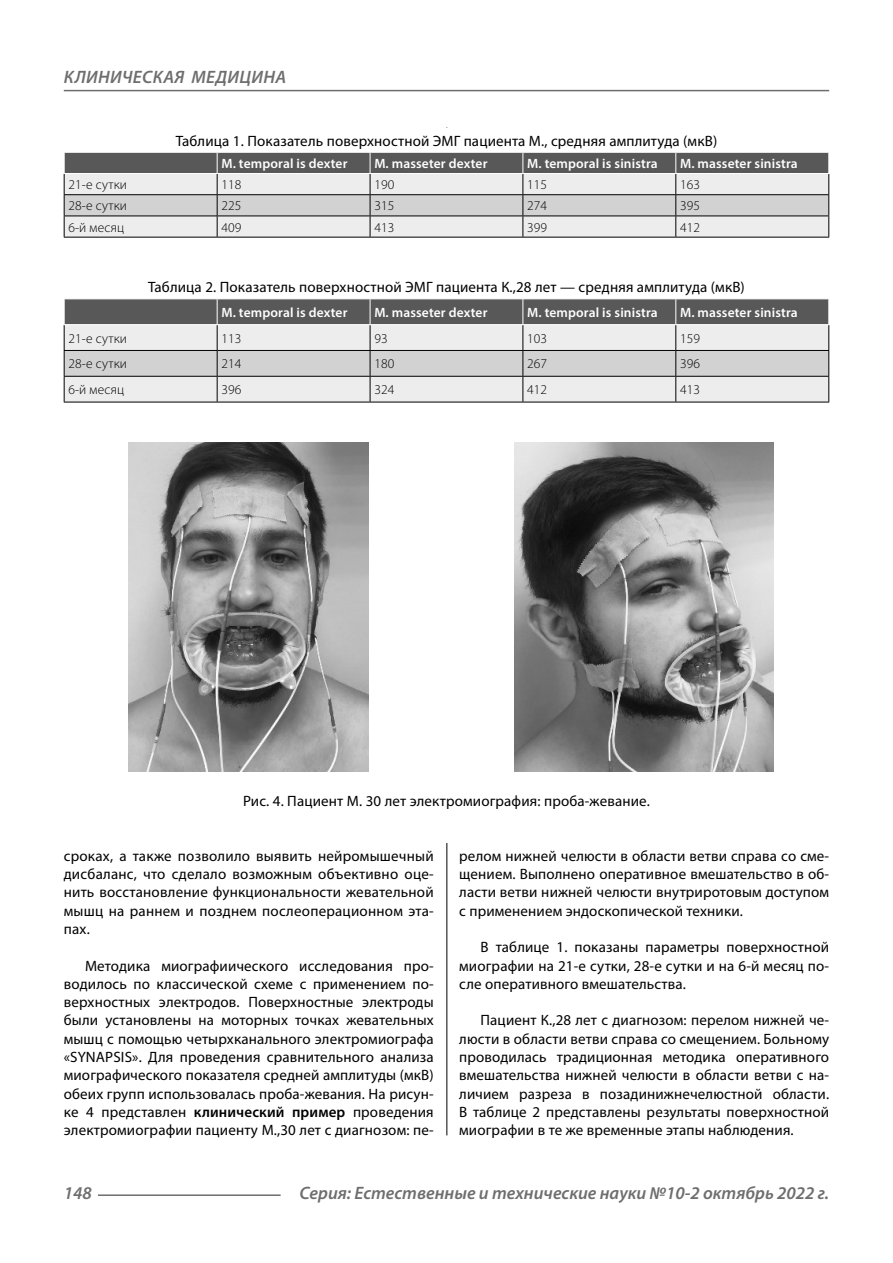
<style>
.page{position:relative;width:893px;height:1263px;background:#fff}
.page>*{position:absolute;margin:0;border:0;box-sizing:border-box;transform-origin:0 0}
.t1{font:italic 600 18px "Myriad Pro";color:#6e6e6e}
.Normal{font:15px/18.3px "Myriad Pro";letter-spacing:.01em;color:#000;text-align:justify}
.podpis{font:15px "Myriad Pro";letter-spacing:.01em;color:#000}
.Tab_header{font:600 13.5px "Myriad Pro";letter-spacing:.01em;color:#fff}
.Tab_content{font:300 13.5px "Myriad Pro";letter-spacing:.01em;color:#000}
.s1{font-weight:600}
</style>
<div class="page">
<hr style="left:446px;top:128px;width:1px;height:1007px;background:#000">
<div style="left:64px;top:128px;width:765px;height:714px;background:#fff"></div>
<hr style="left:64px;top:237px;width:153px;height:1px;background:#000">
<hr style="left:217px;top:237px;width:153px;height:1px;background:#000">
<hr style="left:370px;top:237px;width:153px;height:1px;background:#000">
<hr style="left:523px;top:237px;width:153px;height:1px;background:#000">
<hr style="left:676px;top:237px;width:153px;height:1px;background:#000">
<svg style="left:64px;top:152px;width:765px;height:85px;background:#bbb"></svg>
<hr style="left:64px;top:173px;width:153px;height:1px;background:#fff">
<hr style="left:217px;top:173px;width:153px;height:1px;background:#fff">
<hr style="left:370px;top:173px;width:153px;height:1px;background:#fff">
<hr style="left:523px;top:173px;width:153px;height:1px;background:#fff">
<hr style="left:676px;top:173px;width:153px;height:1px;background:#fff">
<hr style="left:64px;top:402px;width:153px;height:1px;background:#000">
<hr style="left:217px;top:402px;width:153px;height:1px;background:#000">
<hr style="left:370px;top:402px;width:153px;height:1px;background:#000">
<hr style="left:523px;top:402px;width:153px;height:1px;background:#000">
<hr style="left:676px;top:402px;width:153px;height:1px;background:#000">
<svg style="left:64px;top:299px;width:765px;height:103px;background:#bbb"></svg>
<hr style="left:64px;top:324px;width:153px;height:1px;background:#fff">
<hr style="left:217px;top:324px;width:153px;height:1px;background:#fff">
<hr style="left:370px;top:324px;width:153px;height:1px;background:#fff">
<hr style="left:523px;top:324px;width:153px;height:1px;background:#fff">
<hr style="left:676px;top:324px;width:153px;height:1px;background:#fff">
<img style="left:129px;top:442px;width:240px;height:330px">
<img style="left:515px;top:442px;width:259px;height:330px">
<hr style="left:98px;top:1194px;width:183px;height:2px;background:#6e6e6e">
<hr style="left:64px;top:90px;width:765px;height:1px;background:#6e6e6e">
<p class="t1" style="left:64px;top:66px;width:23px">Клиническая</p>
<p class="t1" style="left:191px;top:66px;width:13px">меди</p>
<p class="t1" style="left:240px;top:66px;width:25px">цина</p>
<p class="podpis" style="left:176px;top:132px;width:543px">Таблица 1. Показатель поверхностной ЭМГ пациента М., средняя амплитуда (мкВ)</p>
<p class="Tab_header" style="left:221px;top:155px;width:128px">M. temporal is dexter</p>
<p class="Tab_header" style="left:374px;top:155px;width:115px">M. masseter dexter</p>
<p class="Tab_header" style="left:527px;top:155px;width:132px">M. temporal is sinistra</p>
<p class="Tab_header" style="left:680px;top:155px;width:119px">M. masseter sinistra</p>
<p class="Tab_content" style="left:68px;top:177px;width:60px">21‑е сутки</p>
<p class="Tab_content" style="left:221px;top:177px;width:22px">118</p>
<p class="Tab_content" style="left:374px;top:177px;width:22px">190</p>
<p class="Tab_content" style="left:527px;top:177px;width:22px">115</p>
<p class="Tab_content" style="left:680px;top:177px;width:22px">163</p>
<p class="Tab_content" style="left:68px;top:198px;width:60px">28‑е сутки</p>
<p class="Tab_content" style="left:221px;top:198px;width:22px">225</p>
<p class="Tab_content" style="left:374px;top:198px;width:22px">315</p>
<p class="Tab_content" style="left:527px;top:198px;width:22px">274</p>
<p class="Tab_content" style="left:680px;top:198px;width:22px">395</p>
<p class="Tab_content" style="left:68px;top:219px;width:57px">6‑й месяц</p>
<p class="Tab_content" style="left:221px;top:219px;width:22px">409</p>
<p class="Tab_content" style="left:374px;top:219px;width:22px">413</p>
<p class="Tab_content" style="left:527px;top:219px;width:22px">399</p>
<p class="Tab_content" style="left:680px;top:219px;width:22px">412</p>
<p class="podpis" style="left:148px;top:278px;width:598px">Таблица 2. Показатель поверхностной ЭМГ пациента К.,28 лет — средняя амплитуда (мкВ)</p>
<p class="Tab_header" style="left:221px;top:304px;width:128px">M. temporal is dexter</p>
<p class="Tab_header" style="left:374px;top:304px;width:115px">M. masseter dexter</p>
<p class="Tab_header" style="left:527px;top:304px;width:132px">M. temporal is sinistra</p>
<p class="Tab_header" style="left:680px;top:304px;width:119px">M. masseter sinistra</p>
<p class="Tab_content" style="left:68px;top:330px;width:60px">21‑е сутки</p>
<p class="Tab_content" style="left:221px;top:330px;width:22px">113</p>
<p class="Tab_content" style="left:374px;top:330px;width:15px">93</p>
<p class="Tab_content" style="left:527px;top:330px;width:22px">103</p>
<p class="Tab_content" style="left:680px;top:330px;width:22px">159</p>
<p class="Tab_content" style="left:68px;top:356px;width:60px">28‑е сутки</p>
<p class="Tab_content" style="left:221px;top:356px;width:22px">214</p>
<p class="Tab_content" style="left:374px;top:356px;width:22px">180</p>
<p class="Tab_content" style="left:527px;top:356px;width:22px">267</p>
<p class="Tab_content" style="left:680px;top:356px;width:22px">396</p>
<p class="Tab_content" style="left:68px;top:382px;width:57px">6‑й месяц</p>
<p class="Tab_content" style="left:221px;top:382px;width:22px">396</p>
<p class="Tab_content" style="left:374px;top:382px;width:22px">324</p>
<p class="Tab_content" style="left:527px;top:382px;width:22px">412</p>
<p class="Tab_content" style="left:680px;top:382px;width:22px">413</p>
<p class="podpis" style="left:243px;top:791px;width:408px">Рис. 4. Пациент М. 30 лет электромиография: проба-жевание.</p>
<p class="Normal" style="left:64px;top:846px;width:371px">сроках, а также позволило выявить нейромышечный дисбаланс, что сделало возможным объективно оце&shy;нить восстановление функциональности жевательной мышц на раннем и позднем послеоперационном эта&shy;пах.</p>
<p class="Normal" style="left:64px;top:956px;width:371px;text-indent:21px">Методика миографиического исследования про&shy;водилось по классической схеме с применением по&shy;верхностных электродов. Поверхностные электроды были установлены на моторных точках жевательных мышц с помощью четырхканального электромиографа «SYNAPSIS». Для проведения сравнительного анализа миографического показателя средней амплитуды (мкВ) обеих групп использовалась проба-жевания. На рисун&shy;ке 4 представлен <span class="s1">клинический пример</span> проведения электромиографии пациенту М.,30 лет с диагнозом: пе-</p>
<p class="Normal" style="left:459px;top:846px;width:371px">релом нижней челюсти в области ветви справа со сме&shy;щением. Выполнено оперативное вмешательство в об&shy;ласти ветви нижней челюсти внутриротовым доступом с применением эндоскопической техники.</p>
<p class="Normal" style="left:459px;top:938px;width:371px;text-indent:21px">В таблице 1. показаны параметры поверхностной миографии на 21‑е сутки, 28‑е сутки и на 6‑й месяц по&shy;сле оперативного вмешательства.</p>
<p class="Normal" style="left:459px;top:1011px;width:371px;text-indent:21px">Пациент К.,28 лет с диагнозом: перелом нижней че&shy;люсти в области ветви справа со смещением. Больному проводилась традиционная методика оперативного вмешательства нижней челюсти в области ветви с на&shy;личием разреза в позадинижнечелюстной области.<br>В таблице 2 представлены результаты поверхностной миографии в те же временные этапы наблюдения.</p>
<p class="t1" style="left:64px;top:1182px;width:30px">148</p>
<p class="t1" style="left:299px;top:1182px;width:531px">Серия: Естественные и технические науки №10-2 октябрь 2022 г.</p>
</div>
